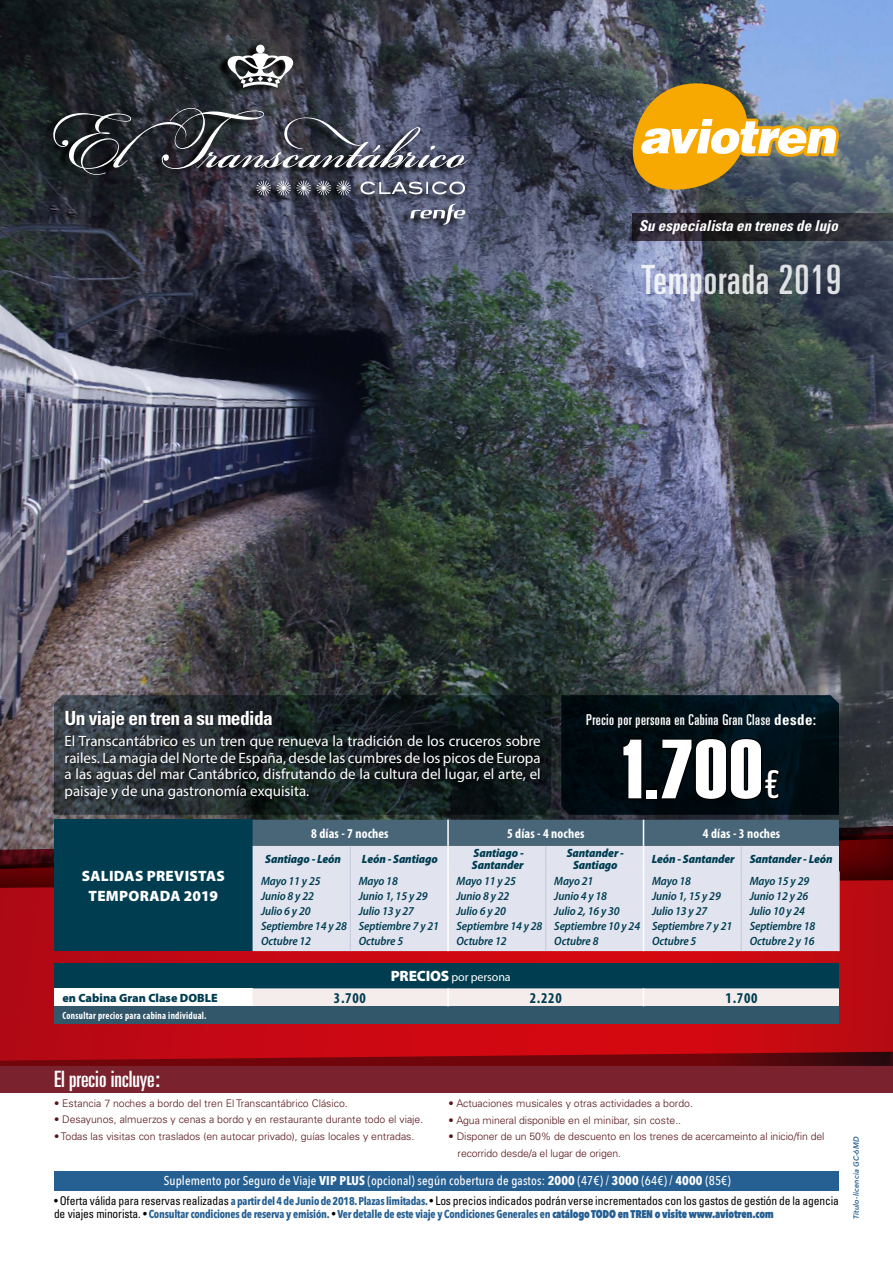
<style>
.page{position:relative;width:893px;height:1263px;background:#fff}
.page>*{position:absolute;margin:0;border:0;box-sizing:border-box;transform-origin:0 0}
.t1{font:83.85px "Haettenschweiler";color:#fff}
.t2{font:ultra-condensed 40.5px "Univers LT Std";letter-spacing:.02em;color:#fff}
.t3{font:ultra-condensed 22.5px "Univers LT Std";color:#fff}
.t4{font:700 condensed 19.5px "Univers LT Std";letter-spacing:-.03em;color:#fff}
.t5{font:15px/16.5px "Myriad Pro";color:#fff;text-align:justify}
.t6{font:ultra-condensed 15px "Univers LT Std";letter-spacing:.03em;color:#fff}
.t7{font:900 15px/19.5px "Myriad Pro";letter-spacing:.02em;color:#fff;text-align:center}
.t8{font:italic 700 condensed 15px "Univers LT Std";color:#fff}
.t9{font:700 condensed 15px "Myriad Pro";letter-spacing:.05em;color:#003d51}
.t10{font:700 condensed 13.5px "Myriad Pro";letter-spacing:.01em;color:#fff}
.t11{font:500 12.75px "Avenir Next Condensed";letter-spacing:.01em;color:#fff}
.t12{font:italic 600 semi-condensed 12px/15px "Myriad Pro";letter-spacing:-.01em;color:#003d51}
.t13{font:condensed 12px "Univers LT Std";letter-spacing:-.01em;color:#000;scale:.96 1}
.t14{font:italic 900 semi-condensed 12px/12px "Myriad Pro";letter-spacing:-.01em;color:#003d51}
.t15{font:900 12px "Myriad Pro";color:#003d51}
.t16{font:12px "Myriad Pro";letter-spacing:-.01em;color:#fff}
.t17{font:700 11.25px "Avenir Next Condensed";letter-spacing:-.02em;color:#266093;scale:.96 1}
.t18{font:300 10.5px/16.5px "Univers LT Std";color:#571519}
.t19{font:700 condensed 10.5px "Myriad Pro";letter-spacing:.03em;color:#fff;scale:.9 1}
.t20{font:italic 600 7.5px "Avenir Next";letter-spacing:.02em;color:#266093}
.s1{font-weight:700;font-stretch:condensed}
.s2{font-family:"Univers LT Std";font-stretch:ultra-condensed;font-size:38.4px}
.s3{font-weight:900;font-size:15px}
.s4{font-family:"Avenir Next Condensed";font-weight:700;font-stretch:normal;font-size:11.25px;color:#266093}
.s5{font-family:"Univers LT Std";font-weight:400;font-stretch:condensed;font-size:12px;color:#000}
.s6{font-weight:800}
.s7{font-weight:700}
</style>
<div class="page">
<div style="left:0;top:0;width:893px;height:870px;background:#000;opacity:.4"></div>
<div style="left:0;top:813px;width:893px;height:76px;background:#000;opacity:.6"></div>
<div style="left:0;top:842px;width:893px;height:246px;background:#000;opacity:.9"></div>
<svg style="left:0;top:831px;width:893px;height:230px;background:#b10912"></svg>
<div style="left:54px;top:963px;width:785px;height:25px;background:#003d51"></div>
<div style="left:54px;top:988px;width:199px;height:18px;background:#fff"></div>
<div style="left:54px;top:1006px;width:785px;height:18px;background:#32576a"></div>
<div style="left:253px;top:988px;width:586px;height:18px;background:#f5edec"></div>
<div style="left:0;top:1066px;width:893px;height:26px;background:#7a232e"></div>
<div style="left:54px;top:1171px;width:785px;height:20px;background:#266093"></div>
<svg style="left:633px;top:213px;width:260px;height:28px;background:#26252c"></svg>
<div style="left:54px;top:820px;width:199px;height:131px;background:#003d51"></div>
<div style="left:253px;top:871px;width:585px;height:80px;background:#e1e4ef"></div>
<hr style="left:350px;top:871px;width:1px;height:80px;background:#c4cade">
<hr style="left:545px;top:871px;width:1px;height:80px;background:#c4cade">
<hr style="left:741px;top:871px;width:1px;height:80px;background:#c4cade">
<hr style="left:838px;top:871px;width:2px;height:80px;background:#d7dbe9">
<svg style="left:253px;top:695px;width:586px;height:176px;background:#44525b"></svg>
<hr style="left:447px;top:871px;width:2px;height:80px;background:#fff">
<hr style="left:643px;top:871px;width:1px;height:80px;background:#fff">
<svg style="left:54px;top:695px;width:497px;height:120px;background:#1f282a"></svg>
<div style="left:64px;top:710px;width:479px;height:91px;background:#000;opacity:.55"></div>
<svg style="left:625px;top:78px;width:214px;height:118px;background:#ab9868"></svg>
<svg style="left:41px;top:44px;width:423px;height:189px;background:#343743"></svg>
<div style="left:256px;top:45px;width:9px;height:8px;background:#fff;border-radius:4px"></div>
<svg style="left:228px;top:53px;width:65px;height:35px"></svg>
<svg style="left:53px;top:108px;width:415px;height:87px;background:#474a55"></svg>
<svg style="left:410px;top:204px;width:56px;height:21px"></svg>
<h3 class="t8" style="left:639px;top:217px;width:201px">Su especialista en trenes de lujo</h3>
<h2 class="t2" style="left:641px;top:257px;width:201px">Temporada 2019</h2>
<h3 class="t4" style="left:65px;top:706px;width:210px">Un viaje en tren a su medida</h3>
<p class="t5" style="left:65px;top:733px;width:478px">El Transcantábrico es un tren que renueva la tradición de los cruceros sobre railes. La magia del Norte de España, desde las cumbres de los picos de Europa a las aguas del mar Cantábrico, disfrutando de la cultura del lugar, el arte, el paisaje y de una gastronomía exquisita.</p>
<h3 class="t6" style="left:586px;top:711px;width:231px">Precio por persona en Cabina Gran Clase <span class="s1">desde</span>:</h3>
<h1 class="t1" style="left:622px;top:712px;width:158px">1.700<span class="s2">€</span></h1>
<h3 class="t7" style="left:82px;top:867px;width:145px">SALIDAS PREVISTAS<br>TEMPORADA 2019</h3>
<p class="t10" style="left:311px;top:826px;width:79px">8 días - 7 noches</p>
<p class="t10" style="left:507px;top:826px;width:79px">5 días - 4 noches</p>
<p class="t10" style="left:703px;top:826px;width:79px">4 días - 3 noches</p>
<p class="t14" style="left:265px;top:853px;width:77px">Santiago - León</p>
<p class="t14" style="left:362px;top:853px;width:77px">León - Santiago</p>
<p class="t14" style="left:472px;top:847px;width:53px">Santiago -<br>Santander</p>
<p class="t14" style="left:567px;top:847px;width:59px;text-align:center">Santander -<br>Santiago</p>
<p class="t14" style="left:652px;top:853px;width:84px">León - Santander</p>
<p class="t14" style="left:750px;top:853px;width:84px">Santander - León</p>
<p class="t12" style="left:261px;top:873px;width:87px">Mayo 11 y 25<br>Junio 8 y 22<br>Julio 6 y 20<br>Septiembre 14 y 28<br>Octubre 12</p>
<p class="t12" style="left:359px;top:873px;width:82px">Mayo 18<br>Junio 1, 15 y 29<br>Julio 13 y 27<br>Septiembre 7 y 21<br>Octubre 5</p>
<p class="t12" style="left:457px;top:873px;width:87px">Mayo 11 y 25<br>Junio 8 y 22<br>Julio 6 y 20<br>Septiembre 14 y 28<br>Octubre 12</p>
<p class="t12" style="left:554px;top:873px;width:87px">Mayo 21<br>Junio 4 y 18<br>Julio 2, 16 y 30<br>Septiembre 10 y 24<br>Octubre 8</p>
<p class="t12" style="left:652px;top:873px;width:82px">Mayo 18<br>Junio 1, 15 y 29<br>Julio 13 y 27<br>Septiembre 7 y 21<br>Octubre 5</p>
<p class="t12" style="left:750px;top:873px;width:67px">Mayo 15 y 29<br>Junio 12 y 26<br>Julio 10 y 24<br>Septiembre 18<br>Octubre 2 y 16</p>
<p class="t16" style="left:391px;top:970px;width:121px"><span class="s3">PRECIOS</span> por persona</p>
<p class="t15" style="left:63px;top:991px;width:157px">en Cabina Gran Clase DOBLE</p>
<h3 class="t9" style="left:334px;top:990px;width:34px">3.700</h3>
<h3 class="t9" style="left:530px;top:990px;width:34px">2.220</h3>
<h3 class="t9" style="left:726px;top:990px;width:34px">1.700</h3>
<p class="t19" style="left:63px;top:1010px;width:161px">Consultar precios para cabina individual.</p>
<h3 class="t3" style="left:54px;top:1066px;width:108px">El precio incluye:</h3>
<p class="t18" style="left:54px;top:1095px;width:295px">• Estancia 7 noches a bordo del tren El Transcantábrico Clásico.</p>
<p class="t18" style="left:54px;top:1111px;width:371px">• Desayunos, almuerzos y cenas a bordo y en restaurante durante todo el viaje.</p>
<p class="t18" style="left:54px;top:1128px;width:362px">• Todas las visitas con traslados (en autocar privado), guías locales y entradas.</p>
<p class="t18" style="left:449px;top:1095px;width:246px">• Actuaciones musicales y otras actividades a bordo.</p>
<p class="t18" style="left:449px;top:1111px;width:234px">• Agua mineral disponible en el minibar, sin coste..</p>
<p class="t18" style="left:458px;top:1128px;width:368px;text-indent:-9px">• Disponer de un 50% de descuento en los trenes de acercameinto al inicio/fin del recorrido desde/a el lugar de origen.</p>
<p class="t13" style="left:54px;top:1193px;width:819px">• Oferta válida para reservas realizadas <span class="s4">a partir del 4 de Junio de 2018. Plazas limitadas.</span> • Los precios indicados podrán verse incrementados con los gastos de gestión de la agencia</p>
<p class="t17" style="left:54px;top:1207px;width:751px"><span class="s5">de viajes minorista. •</span> Consultar condiciones de reserva y emisión. <span class="s5">•</span> Ver detalle de este viaje y Condiciones Generales en <span class="s6">catálogo TODO en TREN o visite www.aviotren.com</span></p>
<p class="t11" style="left:164px;top:1173px;width:569px">Suplemento por Seguro de Viaje <span class="s7">VIP PLUS</span> (opcional) según cobertura de gastos: <span class="s7">2000</span> (47€) / <span class="s7">3000</span> (64€) / <span class="s7">4000</span> (85€)</p>
<p class="t20" style="left:852px;top:1219px;width:85px;rotate:-90deg">Título-licencia GC-6MD</p>
</div>
